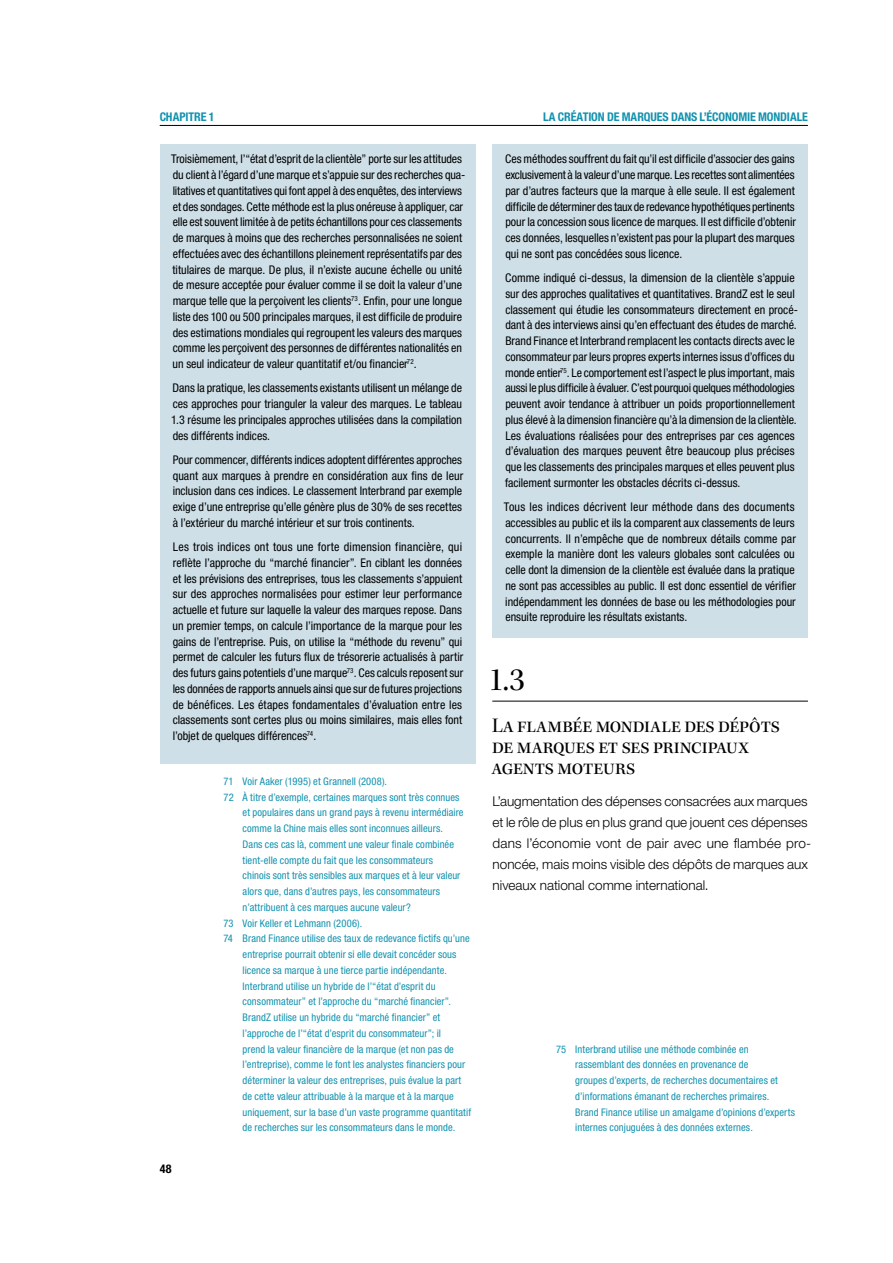
<style>
.page{position:relative;width:893px;height:1263px;background:#fff}
.page>*{position:absolute;margin:0;border:0;box-sizing:border-box;transform-origin:0 0}
.t1{font:33px "Kepler Std Subh";color:#000}
.t2{font:21px/21px "Kepler Std Subh";letter-spacing:-.005em;color:#000}
.t3{font:300 13.5px/21px "Helvetica Neue LT Std";color:#000}
.t4{font:condensed 12px/15.8px "Helvetica Neue LT Std";letter-spacing:-.005em;color:#000;text-align:justify}
.t5{font:700 condensed 12px "Helvetica Neue LT Std";letter-spacing:-.01em;color:#1292af}
.t6{font:700 condensed 12px "Helvetica Neue LT Std";color:#000}
.t7{font:condensed 10.5px/15.8px "Helvetica Neue LT Std";letter-spacing:.01em;color:#1292af}
</style>
<div class="page">
<hr style="left:160px;top:125px;width:648px;height:1px;background:#000">
<div style="left:160px;top:144px;width:315px;height:620px;background:#cedfe7"></div>
<div style="left:492px;top:144px;width:316px;height:494px;background:#cedfe7"></div>
<hr style="left:492px;top:701px;width:316px;height:1px;background:#000">
<p class="t5" style="left:160px;top:110px;width:56px">CHAPITRE 1</p>
<p class="t5" style="left:543px;top:110px;width:266px">LA CRÉATION DE MARQUES DANS L’ÉCONOMIE MONDIALE</p>
<p class="t4" style="left:171px;top:151px;width:296px;text-align:left">Troisièmement, l’“état d’esprit de la clientèle” porte sur les attitudes du client à l’égard d’une marque et s’appuie sur des recherches qua&shy;litatives et quantitatives qui font appel à des enquêtes, des interviews et des sondages. Cette méthode est la plus onéreuse à appliquer, car elle est souvent limitée à de petits échantillons pour ces classements de marques à moins que des recherches personnalisées ne soient effectuées avec des échantillons pleinement représentatifs par des titulaires de marque. De plus, il n’existe aucune échelle ou unité de mesure acceptée pour évaluer comme il se doit la valeur d’une marque telle que la perçoivent les clients<sup>73</sup>. Enfin, pour une longue liste des 100 ou 500 principales marques, il est difficile de produire des estimations mondiales qui regroupent les valeurs des marques comme les perçoivent des personnes de différentes nationalités en un seul indicateur de valeur quantitatif et/ou financier<sup>72</sup>.</p>
<p class="t4" style="left:171px;top:380px;width:293px">Dans la pratique, les classements existants utilisent un mélange de ces approches pour trianguler la valeur des marques. Le tableau 1.3 résume les principales approches utilisées dans la compilation des différents indices.</p>
<p class="t4" style="left:173px;top:452px;width:292px">Pour commencer, différents indices adoptent différentes approches quant aux marques à prendre en considération aux fins de leur inclusion dans ces indices. Le classement Interbrand par exemple exige d’une entreprise qu’elle génère plus de 30% de ses recettes à l’extérieur du marché intérieur et sur trois continents.</p>
<p class="t4" style="left:173px;top:539px;width:292px">Les trois indices ont tous une forte dimension financière, qui reflète l’approche du “marché financier”. En ciblant les données et les prévisions des entreprises, tous les classements s’appuient sur des approches normalisées pour estimer leur performance actuelle et future sur laquelle la valeur des marques repose. Dans un premier temps, on calcule l’importance de la marque pour les gains de l’entreprise. Puis, on utilise la “méthode du revenu” qui permet de calculer les futurs flux de trésorerie actualisés à partir des futurs gains potentiels d’une marque<sup>73</sup>. Ces calculs reposent sur les données de rapports annuels ainsi que sur de futures projections de bénéfices. Les étapes fondamentales d’évaluation entre les classements sont certes plus ou moins similaires, mais elles font l’objet de quelques différences<sup>74</sup>.</p>
<p class="t4" style="left:505px;top:151px;width:292px">Ces méthodes souffrent du fait qu’il est difficile d’associer des gains exclusivement à la valeur d’une marque. Les recettes sont alimentées par d’autres facteurs que la marque à elle seule. Il est également difficile de déterminer des taux de redevance hypothétiques pertinents pour la concession sous licence de marques. Il est difficile d’obtenir ces données, lesquelles n’existent pas pour la plupart des marques qui ne sont pas concédées sous licence.</p>
<p class="t4" style="left:505px;top:270px;width:294px;text-align:left">Comme indiqué ci-dessus, la dimension de la clientèle s’appuie sur des approches qualitatives et quantitatives. BrandZ est le seul classement qui étudie les consommateurs directement en procé&shy;dant à des interviews ainsi qu’en effectuant des études de marché.<br>Brand Finance et Interbrand remplacent les contacts directs avec le consommateur par leurs propres experts internes issus d’offices du monde entier<sup>75</sup>. Le comportement est l’aspect le plus important, mais aussi le plus difficile à évaluer. C’est pourquoi quelques méthodologies peuvent avoir tendance à attribuer un poids proportionnellement plus élevé à la dimension financière qu’à la dimension de la clientèle.<br>Les évaluations réalisées pour des entreprises par ces agences d’évaluation des marques peuvent être beaucoup plus précises que les classements des principales marques et elles peuvent plus facilement surmonter les obstacles décrits ci-dessus.</p>
<p class="t4" style="left:504px;top:499px;width:294px">Tous les indices décrivent leur méthode dans des documents accessibles au public et ils la comparent aux classements de leurs concurrents. Il n’empêche que de nombreux détails comme par exemple la manière dont les valeurs globales sont calculées ou celle dont la dimension de la clientèle est évaluée dans la pratique ne sont pas accessibles au public. Il est donc essentiel de vérifier indépendamment les données de base ou les méthodologies pour ensuite reproduire les résultats existants.</p>
<h1 class="t1" style="left:489px;top:661px;width:38px">1.3</h1>
<h2 class="t2" style="left:492px;top:716px;width:289px">La flambée mondiale des dépôts de marques et ses principaux agents moteurs</h2>
<p class="t3" style="left:492px;top:790px;width:320px">L’augmentation des dépenses consacrées aux marques et le rôle de plus en plus grand que jouent ces dépenses dans l’économie vont de pair avec une flambée pro&shy;noncée, mais moins visible des dépôts de marques aux niveaux national comme international.</p>
<p class="t7" style="left:223px;top:773px;width:165px">71 Voir Aaker (1995) et Grannell (2008).</p>
<p class="t7" style="left:223px;top:789px;width:237px">72 À titre d’exemple, certaines marques sont très connues</p>
<p class="t7" style="left:243px;top:805px;width:222px">et populaires dans un grand pays à revenu intermédiaire</p>
<p class="t7" style="left:243px;top:820px;width:202px">comme la Chine mais elles sont inconnues ailleurs.</p>
<p class="t7" style="left:243px;top:836px;width:213px">Dans ces cas là, comment une valeur finale combinée</p>
<p class="t7" style="left:243px;top:852px;width:192px">tient-elle compte du fait que les consommateurs</p>
<p class="t7" style="left:243px;top:868px;width:219px">chinois sont très sensibles aux marques et à leur valeur</p>
<p class="t7" style="left:243px;top:883px;width:199px">alors que, dans d’autres pays, les consommateurs</p>
<p class="t7" style="left:243px;top:899px;width:170px">n’attribuent à ces marques aucune valeur?</p>
<p class="t7" style="left:223px;top:915px;width:140px">73 Voir Keller et Lehmann (2006).</p>
<p class="t7" style="left:223px;top:931px;width:248px">74 Brand Finance utilise des taux de redevance fictifs qu’une</p>
<p class="t7" style="left:243px;top:946px;width:215px">entreprise pourrait obtenir si elle devait concéder sous</p>
<p class="t7" style="left:243px;top:962px;width:206px">licence sa marque à une tierce partie indépendante.</p>
<p class="t7" style="left:243px;top:978px;width:194px">Interbrand utilise un hybride de l’“état d’esprit du</p>
<p class="t7" style="left:243px;top:994px;width:210px">consommateur” et l’approche du “marché financier”.</p>
<p class="t7" style="left:243px;top:1009px;width:199px">BrandZ utilise un hybride du “marché financier” et</p>
<p class="t7" style="left:243px;top:1025px;width:200px">l’approche de l’“état d’esprit du consommateur”; il</p>
<p class="t7" style="left:243px;top:1041px;width:213px">prend la valeur financière de la marque (et non pas de</p>
<p class="t7" style="left:243px;top:1057px;width:224px">l’entreprise), comme le font les analystes financiers pour</p>
<p class="t7" style="left:243px;top:1072px;width:220px">déterminer la valeur des entreprises, puis évalue la part</p>
<p class="t7" style="left:243px;top:1088px;width:213px">de cette valeur attribuable à la marque et à la marque</p>
<p class="t7" style="left:243px;top:1104px;width:230px">uniquement, sur la base d’un vaste programme quantitatif</p>
<p class="t7" style="left:243px;top:1120px;width:214px">de recherches sur les consommateurs dans le monde.</p>
<p class="t7" style="left:575px;top:1041px;width:221px;text-indent:-19px">75 Interbrand utilise une méthode combinée en rassemblant des données en provenance de<br>groupes d’experts, de recherches documentaires et d’informations émanant de recherches primaires.<br>Brand Finance utilise un amalgame d’opinions d’experts internes conjuguées à des données externes.</p>
<p class="t6" style="left:160px;top:1162px;width:13px">48</p>
</div>
